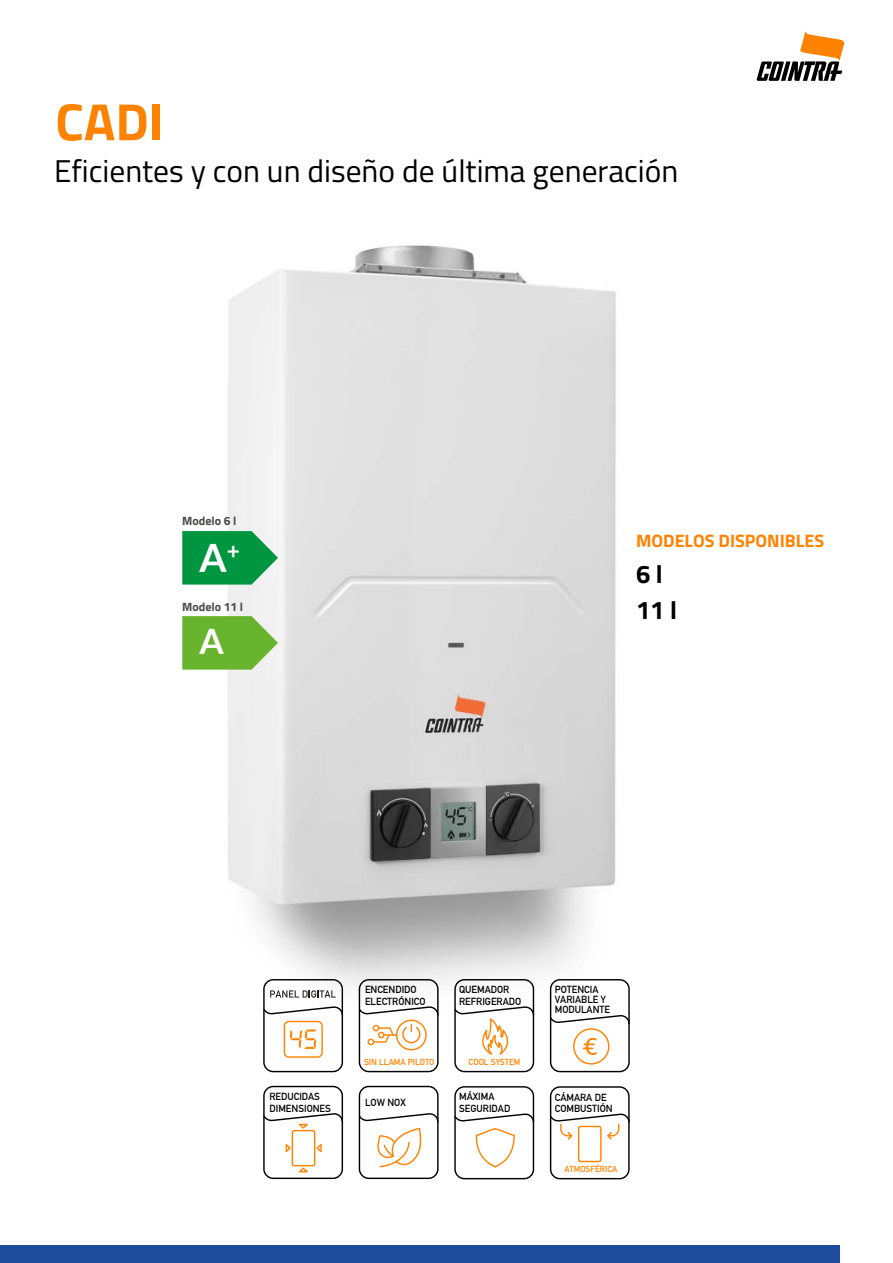
<style>
.page{position:relative;width:893px;height:1263px;background:#fff}
.page>*{position:absolute;margin:0;border:0;box-sizing:border-box;transform-origin:0 0}
.t1{font:700 52.5px "Titillium Web";color:#ff8300}
.t2{font:700 39px "Lato";color:#fff}
.t3{font:700 35.1px "Lato";color:#fff}
.t4{font:31.5px "Titillium Web";color:#000}
.t5{font:700 25.5px/36px "Titillium Web";color:#000}
.t6{font:700 18px "Titillium Web";color:#ff8300}
.t7{font:700 12px "Titillium Web";color:#4a4a49}
.t8{font:700 10.05px/11.4px "DIN Alternate";color:#000}
.t9{font:700 8.7px "DIN Alternate";color:#ff8300}
</style>
<div class="page">
<img style="left:228px;top:245px;width:388px;height:785px">
<div style="left:0;top:1246px;width:840px;height:17px;background:#1e4b9b"></div>
<svg style="left:756px;top:31px;width:89px;height:50px"></svg>
<svg style="left:182px;top:616px;width:96px;height:54px;background:#7dbd4a"></svg>
<svg style="left:182px;top:531px;width:96px;height:54px;background:#24a35a"></svg>
<svg style="left:359px;top:1086px;width:80px;height:93px"></svg>
<svg style="left:454px;top:979px;width:80px;height:93px"></svg>
<svg style="left:454px;top:1086px;width:80px;height:93px"></svg>
<svg style="left:263px;top:1086px;width:80px;height:93px"></svg>
<svg style="left:359px;top:979px;width:80px;height:93px"></svg>
<svg style="left:550px;top:1086px;width:80px;height:93px"></svg>
<svg style="left:550px;top:979px;width:80px;height:93px"></svg>
<svg style="left:263px;top:979px;width:80px;height:93px"></svg>
<h1 class="t1" style="left:55px;top:91px;width:110px">CADI</h1>
<h3 class="t4" style="left:54px;top:158px;width:626px">Eficientes y con un diseño de última generación</h3>
<p class="t7" style="left:182px;top:514px;width:56px">Modelo 6 l</p>
<h2 class="t2" style="left:200px;top:536px;width:42px">A<sup>+</sup></h2>
<p class="t7" style="left:182px;top:600px;width:62px">Modelo 11 l</p>
<h3 class="t3" style="left:200px;top:622px;width:26px">A</h3>
<h3 class="t6" style="left:636px;top:530px;width:190px">MODELOS DISPONIBLES</h3>
<h3 class="t5" style="left:636px;top:555px;width:43px">6 l<br>11 l</h3>
<p class="t8" style="left:269px;top:1092px;width:63px">REDUCIDAS<br>DIMENSIONES</p>
<p class="t8" style="left:365px;top:985px;width:62px">ENCENDIDO<br>ELECTRÓNICO</p>
<p class="t9" style="left:364px;top:1059px;width:72px">SIN LLAMA PILOTO</p>
<p class="t8" style="left:365px;top:1097px;width:42px">LOW NOX</p>
<p class="t8" style="left:459px;top:985px;width:64px">QUEMADOR<br>REFRIGERADO</p>
<p class="t9" style="left:468px;top:1059px;width:53px">COOL SYSTEM</p>
<p class="t8" style="left:459px;top:1092px;width:53px">MÁXIMA<br>SEGURIDAD</p>
<p class="t8" style="left:555px;top:986px;width:57px;line-height:10.1px">POTENCIA<br>VARIABLE Y<br>MODULANTE</p>
<p class="t8" style="left:555px;top:1092px;width:59px">CÁMARA DE<br>COMBUSTIÓN</p>
<p class="t9" style="left:564px;top:1166px;width:55px">ATMOSFÉRICA</p>
</div>
